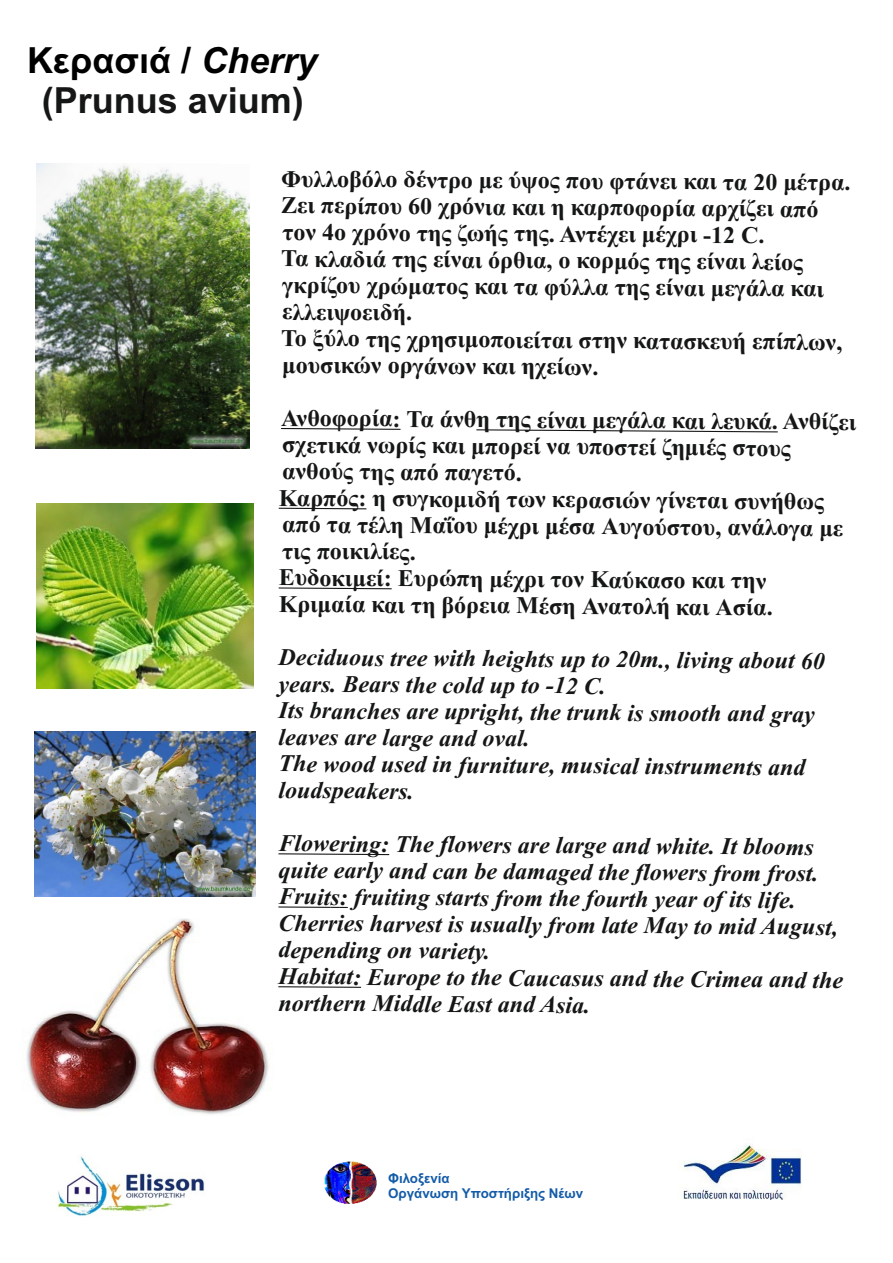
<style>
.page{position:relative;width:893px;height:1263px;background:#fff}
.page>*{position:absolute;margin:0;border:0;box-sizing:border-box;transform-origin:0 0}
.t1{font:700 36px/40.2px "Arial";color:#151616;text-align:center}
.t2{font:700 24px/26.2px "Times New Roman";letter-spacing:-.005em;color:#151616}
.t3{font:italic 700 24px/26.5px "Times New Roman";color:#151616}
.t4{font:700 13.5px/15.1px "Arial";color:#135ba8}
.s1{color:#000}
.s2{font-style:italic;color:#000}
</style>
<div class="page">
<img style="left:683px;top:1144px;width:119px;height:55px">
<img style="left:324px;top:1161px;width:53px;height:43px">
<svg style="left:279px;top:428px;width:499px;height:161px"></svg>
<svg style="left:278px;top:853px;width:111px;height:135px"></svg>
<img style="left:26px;top:918px;width:243px;height:197px">
<img style="left:36px;top:503px;width:218px;height:185px">
<img style="left:57px;top:1156px;width:148px;height:60px">
<img style="left:36px;top:164px;width:214px;height:285px">
<img style="left:35px;top:731px;width:220px;height:166px">
<h1 class="t1" style="left:27px;top:43px;width:292px"><span class="s1">Κερασιά /</span> <span class="s2">Cherry </span>(Prunus avium)</h1>
<p class="t2" style="left:281px;top:170px;width:571px">Φυλλοβόλο δέντρο με ύψος που φτάνει και τα 20 μέτρα.<br>Ζει περίπου 60 χρόνια και η καρποφορία αρχίζει από τον 4ο χρόνο της ζωής της. Αντέχει μέχρι -12 C.<br>Τα κλαδιά της είναι όρθια, ο κορμός της είναι λείος γκρίζου χρώματος και τα φύλλα της είναι μεγάλα και ελλειψοειδή.</p>
<p class="t2" style="left:281px;top:329px;width:563px;line-height:25.8px">Το ξύλο της χρησιμοποιείται στην κατασκευή επίπλων, μουσικών οργάνων και ηχείων.</p>
<p class="t2" style="left:279px;top:409px;width:579px">Ανθοφορία: Τα άνθη της είναι μεγάλα και λευκά. Ανθίζει σχετικά νωρίς και μπορεί να υποστεί ζημιές στους ανθούς της από παγετό.<br>Καρπός: η συγκομιδή των κερασιών γίνεται συνήθως από τα τέλη Μαΐου μέχρι μέσα Αυγούστου, ανάλογα με τις ποικιλίες.</p>
<p class="t2" style="left:279px;top:568px;width:496px">Ευδοκιμεί: Ευρώπη μέχρι τον Καύκασο και την<br>Κριμαία και τη βόρεια Μέση Ανατολή και Ασία.</p>
<p class="t3" style="left:279px;top:648px;width:548px">Deciduous tree with heights up to 20m., living about 60 years. Bears the cold up to -12 C.<br>Its branches are upright, the trunk is smooth and gray leaves are large and oval.<br>The wood used in furniture, musical instruments and</p>
<p class="t3" style="left:279px;top:779px;width:137px">loudspeakers.</p>
<p class="t3" style="left:278px;top:834px;width:561px">Flowering: The flowers are large and white. It blooms quite early and can be damaged the flowers from frost.<br>Fruits: fruiting starts from the fourth year of its life.<br>Cherries harvest is usually from late May to mid August, depending on variety.</p>
<p class="t3" style="left:278px;top:967px;width:566px;line-height:25.8px">Habitat: Europe to the Caucasus and the Crimea and the northern Middle East and Asia.</p>
<p class="t4" style="left:388px;top:1172px;width:197px">Φιλοξενία<br>Oργάνωση Υποστήριξης Νέων</p>
</div>
